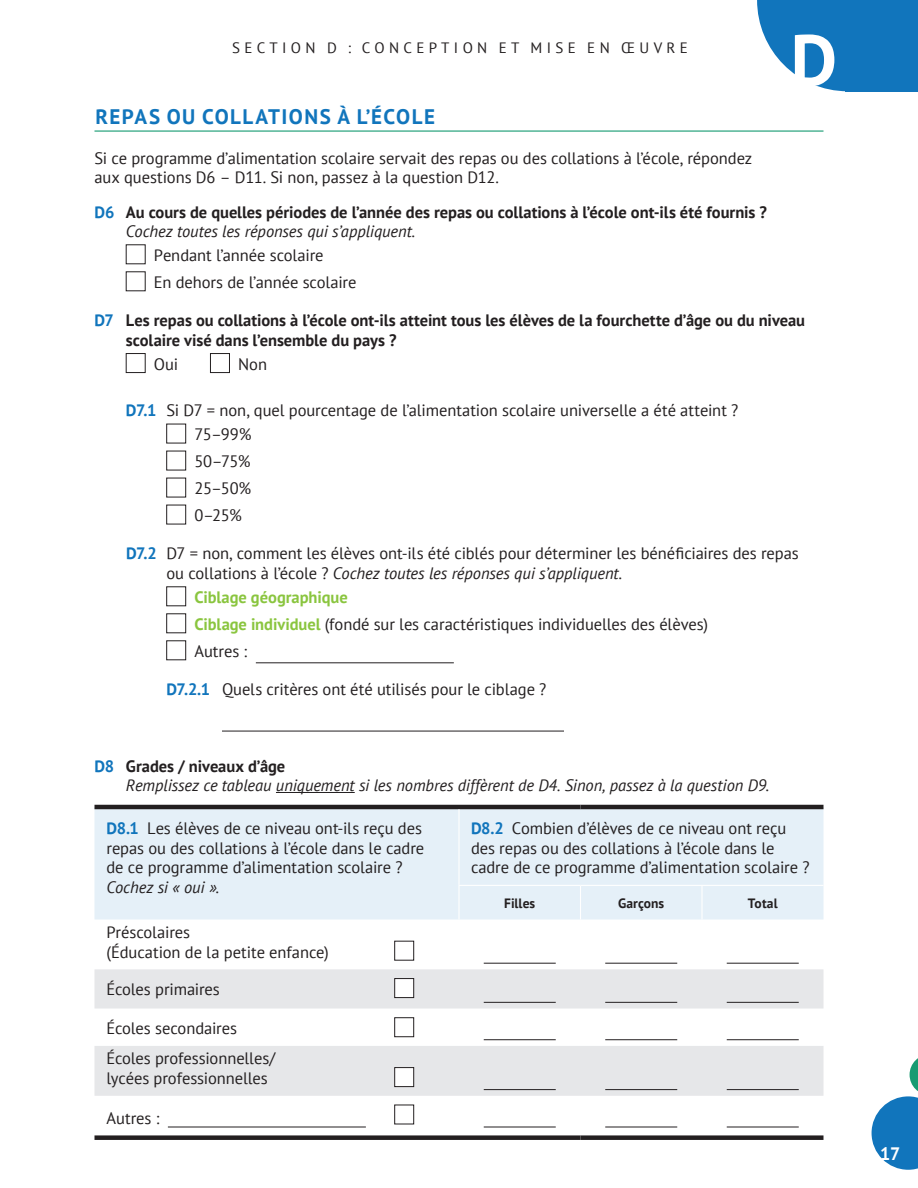
<style>
.page{position:relative;width:918px;height:1188px;background:#fff}
.page>*{position:absolute;margin:0;border:0;box-sizing:border-box;transform-origin:0 0}
.t1{font:700 72px "PT Sans";color:#fff}
.t2{font:700 21px "PT Sans";letter-spacing:.07em;color:#1175bc}
.t3{font:700 18px "PT Sans";color:#fff}
.t4{font:16.5px/19.5px "PT Sans";letter-spacing:-.005em;color:#231f20}
.t5{font:700 16.5px/19.5px "PT Sans";letter-spacing:-.005em;color:#231f20}
.t6{font:italic 16.5px/19.5px "PT Sans";letter-spacing:-.005em;color:#231f20}
.t7{font:15px "PT Sans";letter-spacing:.29em;color:#231f20}
.t8{font:700 13.5px "PT Sans";letter-spacing:.005em;color:#231f20}
.s1{color:#1175bc}
.s2{font-weight:400;font-style:italic}
.s3{font-weight:700;color:#1175bc}
.s4{font-style:italic}
.s5{font-weight:700;color:#8ac53f}
.s6{font-weight:700;font-style:normal;color:#1175bc}
.s7{font-weight:700;font-style:normal}
</style>
<div class="page">
<svg style="left:872px;top:1058px;width:46px;height:112px"></svg>
<svg style="left:757px;top:0;width:161px;height:91px;background:#2d85c4"></svg>
<hr style="left:94px;top:130px;width:730px;height:2px;background:#179b72">
<hr style="left:276px;top:792px;width:79px;height:1px;background:#231f20">
<div style="left:126px;top:353px;width:19px;height:20px;border:1px solid #231f20"></div>
<div style="left:210px;top:353px;width:20px;height:20px;border:1px solid #231f20"></div>
<div style="left:166px;top:424px;width:20px;height:19px;border:1px solid #231f20"></div>
<div style="left:166px;top:451px;width:20px;height:19px;border:1px solid #231f20"></div>
<div style="left:166px;top:478px;width:20px;height:19px;border:1px solid #231f20"></div>
<div style="left:166px;top:505px;width:20px;height:19px;border:1px solid #231f20"></div>
<div style="left:166px;top:587px;width:20px;height:19px;border:1px solid #231f20"></div>
<div style="left:166px;top:614px;width:20px;height:19px;border:1px solid #231f20"></div>
<div style="left:166px;top:641px;width:20px;height:19px;border:1px solid #231f20"></div>
<hr style="left:256px;top:663px;width:198px;height:1px;background:#231f20">
<hr style="left:222px;top:731px;width:342px;height:1px;background:#231f20">
<div style="left:94px;top:809px;width:730px;height:111px;background:#e5f0f8"></div>
<svg style="left:94px;top:969px;width:730px;height:127px;fill:#e6e7e9"></svg>
<hr style="left:94px;top:805px;width:365px;height:4px;background:#231f20">
<hr style="left:459px;top:805px;width:121px;height:4px;background:#231f20">
<hr style="left:580px;top:805px;width:122px;height:4px;background:#231f20">
<hr style="left:702px;top:805px;width:122px;height:4px;background:#231f20">
<hr style="left:458px;top:885px;width:122px;height:1px;background:#fff">
<hr style="left:458px;top:886px;width:2px;height:34px;background:#fff">
<hr style="left:580px;top:885px;width:122px;height:1px;background:#fff">
<hr style="left:580px;top:886px;width:1px;height:34px;background:#fff">
<hr style="left:702px;top:885px;width:122px;height:1px;background:#fff">
<hr style="left:701px;top:886px;width:2px;height:34px;background:#fff">
<hr style="left:458px;top:809px;width:2px;height:76px;background:#fff">
<div style="left:94px;top:1135px;width:365px;height:5px;background:#231f20"></div>
<div style="left:459px;top:1135px;width:121px;height:5px;background:#231f20"></div>
<div style="left:580px;top:1135px;width:122px;height:5px;background:#231f20"></div>
<div style="left:702px;top:1135px;width:122px;height:5px;background:#231f20"></div>
<div style="left:394px;top:941px;width:20px;height:19px;border:1px solid #231f20"></div>
<hr style="left:484px;top:963px;width:72px;height:1px;background:#231f20">
<hr style="left:605px;top:963px;width:72px;height:1px;background:#231f20">
<hr style="left:727px;top:963px;width:72px;height:1px;background:#231f20">
<div style="left:395px;top:979px;width:19px;height:19px;background:#fff"></div>
<div style="left:394px;top:978px;width:20px;height:20px;border:1px solid #231f20"></div>
<hr style="left:484px;top:1002px;width:72px;height:1px;background:#231f20">
<hr style="left:605px;top:1002px;width:72px;height:1px;background:#231f20">
<hr style="left:727px;top:1002px;width:72px;height:1px;background:#231f20">
<div style="left:395px;top:1018px;width:19px;height:19px;background:#fff"></div>
<div style="left:394px;top:1018px;width:20px;height:19px;border:1px solid #231f20"></div>
<hr style="left:484px;top:1039px;width:72px;height:1px;background:#231f20">
<hr style="left:605px;top:1039px;width:72px;height:1px;background:#231f20">
<hr style="left:727px;top:1039px;width:72px;height:1px;background:#231f20">
<div style="left:395px;top:1068px;width:19px;height:19px;background:#fff"></div>
<div style="left:394px;top:1067px;width:20px;height:20px;border:1px solid #231f20"></div>
<hr style="left:484px;top:1089px;width:72px;height:1px;background:#231f20">
<hr style="left:605px;top:1089px;width:72px;height:1px;background:#231f20">
<hr style="left:727px;top:1089px;width:72px;height:1px;background:#231f20">
<hr style="left:168px;top:1127px;width:198px;height:1px;background:#231f20">
<div style="left:394px;top:1105px;width:20px;height:19px;border:1px solid #231f20"></div>
<hr style="left:484px;top:1127px;width:72px;height:1px;background:#231f20">
<hr style="left:605px;top:1127px;width:72px;height:1px;background:#231f20">
<hr style="left:727px;top:1127px;width:72px;height:1px;background:#231f20">
<p class="t7" style="left:232px;top:38px;width:457px">SECTION D : CONCEPTION ET MISE EN ŒUVRE</p>
<h1 class="t1" style="left:791px;top:12px;width:48px">D</h1>
<p class="t2" style="left:95px;top:102px;width:341px">REPAS OU COLLATIONS À L’ÉCOLE</p>
<p class="t4" style="left:94px;top:148px;width:659px">Si ce programme d’alimentation scolaire servait des repas ou des collations à l’école, répondez aux questions D6 – D11. Si non, passez à la question D12.</p>
<p class="t5" style="left:126px;top:202px;width:643px;text-indent:-31px"><span class="s1">D6</span> Au cours de quelles périodes de l’année des repas ou collations à l’école ont-ils été fournis ?<br><span class="s2">Cochez toutes les réponses qui s’appliquent.</span></p>
<p class="t4" style="left:154px;top:241px;width:204px;line-height:27px">Pendant l’année scolaire<br>En dehors de l’année scolaire</p>
<p class="t5" style="left:126px;top:310px;width:681px;text-indent:-31px"><span class="s1">D7</span> Les repas ou collations à l’école ont-ils atteint tous les élèves de la fourchette d’âge ou du niveau scolaire visé dans l’ensemble du pays ?</p>
<p class="t4" style="left:154px;top:354px;width:26px">Oui</p>
<p class="t4" style="left:238px;top:354px;width:30px">Non</p>
<p class="t4" style="left:194px;top:398px;width:545px;line-height:24.2px;text-indent:-68px"><span class="s3">D7.1</span> Si D7 = non, quel pourcentage de l’alimentation scolaire universelle a été atteint ?<br>75–99%</p>
<p class="t4" style="left:194px;top:448px;width:58px;line-height:27px;text-align:justify">50–75% 25–50% 0–25%</p>
<p class="t4" style="left:167px;top:544px;width:634px;text-indent:-41px"><span class="s3">D7.2</span> D7 = non, comment les élèves ont-ils été ciblés pour déterminer les bénéficiaires des repas ou collations à l’école ? <span class="s4">Cochez toutes les réponses qui s’appliquent.</span></p>
<p class="t4" style="left:194px;top:583px;width:515px;line-height:27px"><span class="s5">Ciblage géographique<br>Ciblage individuel</span> (fondé sur les caractéristiques individuelles des élèves)<br>Autres :</p>
<p class="t4" style="left:166px;top:679px;width:381px"><span class="s3">D7.2.1</span> Quels critères ont été utilisés pour le ciblage ?</p>
<p class="t6" style="left:126px;top:756px;width:645px;text-indent:-31px"><span class="s6">D8</span> <span class="s7">Grades / niveaux d’âge<br></span>Remplissez ce tableau uniquement si les nombres diffèrent de D4. Sinon, passez à la question D9.</p>
<p class="t4" style="left:106px;top:818px;width:319px"><span class="s3">D8.1</span> Les élèves de ce niveau ont-ils reçu des repas ou des collations à l’école dans le cadre de ce programme d’alimentation scolaire ?</p>
<p class="t6" style="left:106px;top:877px;width:114px">Cochez si « oui ».</p>
<p class="t4" style="left:471px;top:818px;width:340px"><span class="s3">D8.2</span> Combien d’élèves de ce niveau ont reçu des repas ou des collations à l’école dans le cadre de ce programme d’alimentation scolaire ?</p>
<p class="t8" style="left:504px;top:894px;width:33px">Filles</p>
<p class="t8" style="left:618px;top:894px;width:48px">Garçons</p>
<p class="t8" style="left:748px;top:894px;width:31px">Total</p>
<p class="t4" style="left:106px;top:922px;width:224px">Préscolaires<br>(Éducation de la petite enfance)</p>
<p class="t4" style="left:106px;top:979px;width:115px">Écoles primaires</p>
<p class="t4" style="left:106px;top:1013px;width:170px;line-height:30.3px">Écoles secondaires<br>Écoles professionnelles/</p>
<p class="t4" style="left:106px;top:1068px;width:163px">lycées professionnelles</p>
<p class="t4" style="left:106px;top:1108px;width:54px">Autres :</p>
<p class="t3" style="left:880px;top:1142px;width:22px">17</p>
</div>
